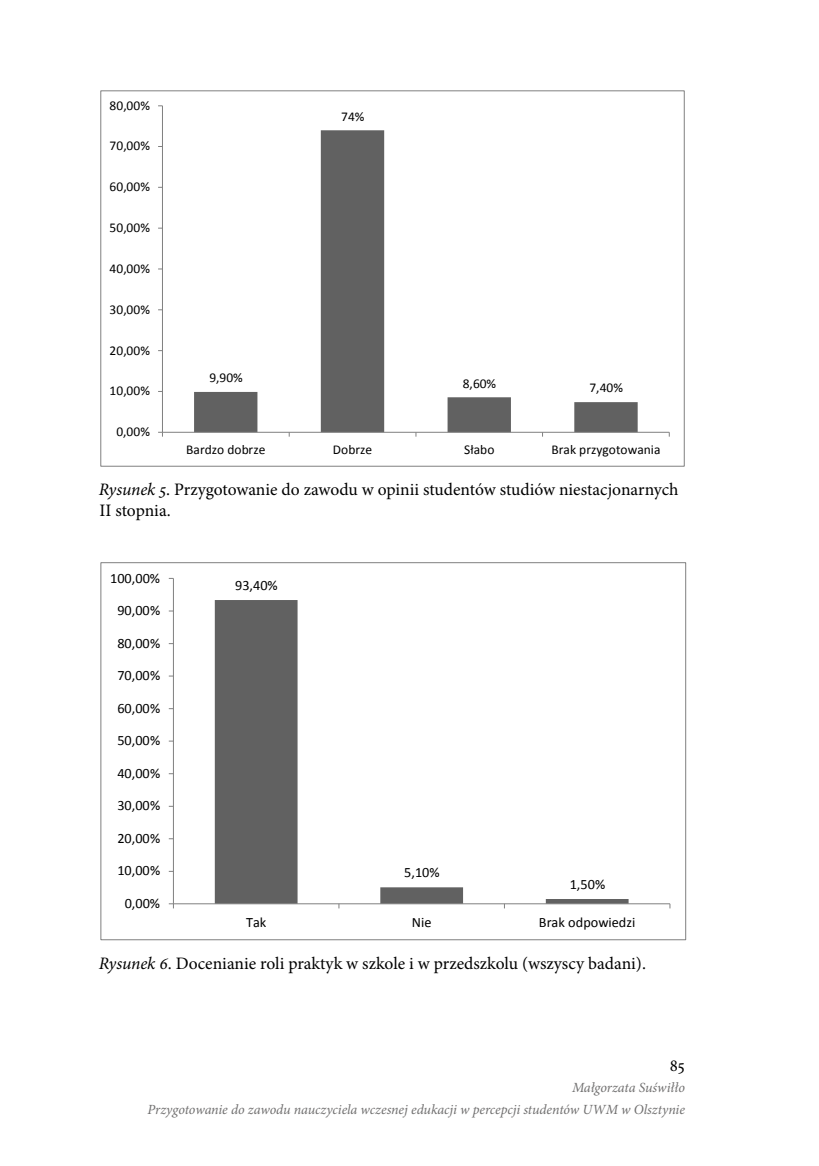
<style>
.page{position:relative;width:819px;height:1166px;background:#fff}
.page>*{position:absolute;margin:0;border:0;box-sizing:border-box;transform-origin:0 0}
.t1{font:17.5px/21px "Minion Pro";color:#000}
.t2{font:14.17px "Calibri";color:#000}
.t3{font:italic 14px/21.7px "Minion Pro";letter-spacing:-.005em;color:#706f6f;text-align:right}
.t4{font:13.47px "Calibri";letter-spacing:.005em;color:#000}
.s1{font-style:italic}
</style>
<div class="page">
<svg style="left:194px;top:130px;width:443px;height:302px"></svg>
<hr style="left:162px;top:106px;width:1px;height:326px;background:#808080">
<hr style="left:162px;top:432px;width:507px;height:1px;background:#808080">
<svg style="left:215px;top:600px;width:413px;height:303px"></svg>
<hr style="left:173px;top:578px;width:1px;height:326px;background:#808080">
<hr style="left:173px;top:903px;width:497px;height:1px;background:#808080">
<svg style="left:169px;top:903px;width:5px;height:5px"></svg>
<p class="t4" style="left:110px;top:97px;width:42px">80,00%</p>
<p class="t4" style="left:110px;top:137px;width:42px">70,00%</p>
<p class="t4" style="left:110px;top:178px;width:42px">60,00%</p>
<p class="t4" style="left:110px;top:219px;width:42px">50,00%</p>
<p class="t4" style="left:110px;top:260px;width:42px">40,00%</p>
<p class="t4" style="left:110px;top:301px;width:42px">30,00%</p>
<p class="t4" style="left:110px;top:341px;width:42px">20,00%</p>
<p class="t4" style="left:110px;top:382px;width:42px">10,00%</p>
<p class="t4" style="left:116px;top:423px;width:35px">0,00%</p>
<p class="t4" style="left:209px;top:369px;width:35px">9,90%</p>
<p class="t4" style="left:341px;top:108px;width:25px">74%</p>
<p class="t4" style="left:463px;top:374px;width:35px">8,60%</p>
<p class="t4" style="left:589px;top:379px;width:35px">7,40%</p>
<p class="t4" style="left:186px;top:441px;width:81px">Bardzo dobrze</p>
<p class="t4" style="left:333px;top:441px;width:41px">Dobrze</p>
<p class="t4" style="left:464px;top:441px;width:32px">Słabo</p>
<p class="t4" style="left:551px;top:441px;width:110px">Brak przygotowania</p>
<p class="t1" style="left:99px;top:478px;width:581px"><span class="s1">Rysunek 5</span>. Przygotowanie do zawodu w opinii studentów studiów niestacjonarnych<br>II stopnia.</p>
<p class="t2" style="left:110px;top:569px;width:51px">100,00%</p>
<p class="t2" style="left:117px;top:601px;width:44px">90,00%</p>
<p class="t2" style="left:117px;top:634px;width:44px">80,00%</p>
<p class="t2" style="left:117px;top:666px;width:44px">70,00%</p>
<p class="t2" style="left:117px;top:699px;width:44px">60,00%</p>
<p class="t2" style="left:117px;top:731px;width:44px">50,00%</p>
<p class="t2" style="left:117px;top:764px;width:44px">40,00%</p>
<p class="t2" style="left:117px;top:797px;width:44px">30,00%</p>
<p class="t2" style="left:117px;top:829px;width:44px">20,00%</p>
<p class="t2" style="left:117px;top:862px;width:44px">10,00%</p>
<p class="t2" style="left:125px;top:894px;width:37px">0,00%</p>
<p class="t2" style="left:235px;top:576px;width:44px">93,40%</p>
<p class="t2" style="left:404px;top:863px;width:37px">5,10%</p>
<p class="t2" style="left:569px;top:875px;width:37px">1,50%</p>
<p class="t2" style="left:246px;top:913px;width:22px">Tak</p>
<p class="t2" style="left:412px;top:913px;width:21px">Nie</p>
<p class="t2" style="left:539px;top:913px;width:98px">Brak odpowiedzi</p>
<p class="t1" style="left:99px;top:952px;width:548px"><span class="s1">Rysunek 6</span>. Docenianie roli praktyk w szkole i w przedszkolu (wszyscy badani).</p>
<p class="t1" style="left:670px;top:1055px;width:17px">85</p>
<p class="t3" style="left:147px;top:1076px;width:539px">Małgorzata Suświłło<br>Przygotowanie do zawodu nauczyciela wczesnej edukacji w percepcji studentów UWM w Olsztynie</p>
</div>
